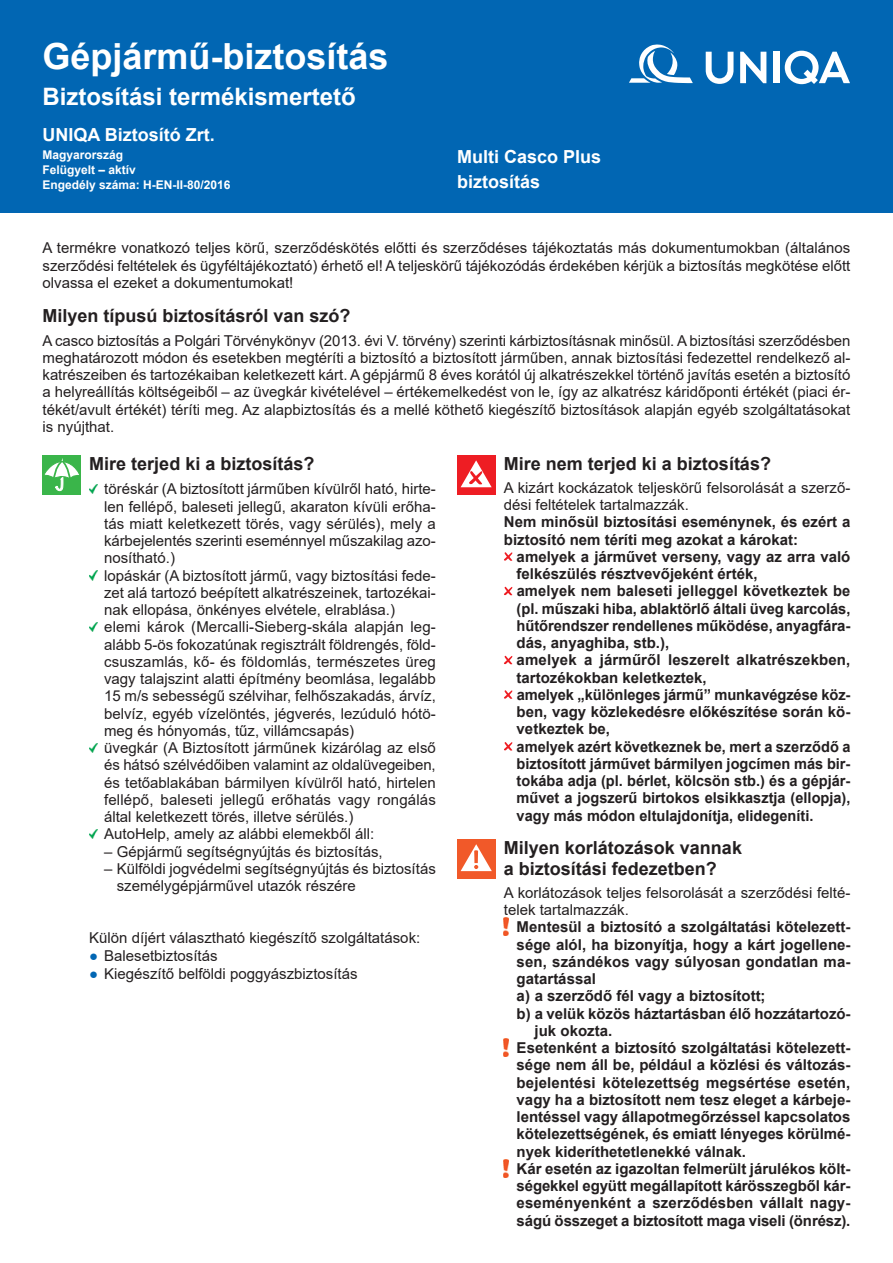
<style>
.page{position:relative;width:893px;height:1263px;background:#fff}
.page>*{position:absolute;margin:0;border:0;box-sizing:border-box;transform-origin:0 0}
.t1{font:700 36px "Arial";color:#fff}
.t2{font:700 24px "Arial";color:#fff}
.t3{font:700 18px/21px "Arial";color:#231f20}
.t4{font:700 18px "Arial";color:#fff}
.t5{font:15px/17.2px "Arial";color:#231f20;text-align:justify}
.t6{font:700 15px/17.2px "Arial";color:#231f20;text-align:justify}
.t7{font:700 12px "Arial";color:#fff}
.s1{color:#0166b3}
</style>
<div class="page">
<div style="left:0;top:0;width:893px;height:213px;background:#0166b3"></div>
<svg style="left:89px;top:484px;width:9px;height:10px"></svg>
<svg style="left:89px;top:622px;width:9px;height:10px"></svg>
<svg style="left:89px;top:829px;width:9px;height:10px"></svg>
<svg style="left:89px;top:571px;width:9px;height:9px"></svg>
<svg style="left:89px;top:743px;width:9px;height:9px"></svg>
<svg style="left:504px;top:742px;width:8px;height:8px"></svg>
<svg style="left:504px;top:690px;width:8px;height:9px"></svg>
<svg style="left:504px;top:656px;width:8px;height:8px"></svg>
<svg style="left:504px;top:587px;width:8px;height:8px"></svg>
<svg style="left:504px;top:552px;width:8px;height:9px"></svg>
<img style="left:504px;top:918px;width:5px;height:18px">
<img style="left:504px;top:1159px;width:5px;height:18px">
<img style="left:504px;top:1038px;width:5px;height:18px">
<div style="left:43px;top:455px;width:38px;height:39px;background:#3ab54a"></div>
<svg style="left:44px;top:458px;width:35px;height:33px"></svg>
<div style="left:457px;top:455px;width:38px;height:39px;background:#ee1d23"></div>
<svg style="left:461px;top:460px;width:31px;height:27px"></svg>
<div style="left:457px;top:839px;width:38px;height:39px;background:#f15929"></div>
<svg style="left:461px;top:844px;width:31px;height:27px"></svg>
<svg style="left:706px;top:52px;width:27px;height:32px"></svg>
<svg style="left:740px;top:52px;width:26px;height:31px"></svg>
<div style="left:773px;top:52px;width:6px;height:31px;background:#fff"></div>
<svg style="left:785px;top:51px;width:65px;height:33px"></svg>
<svg style="left:629px;top:45px;width:64px;height:38px"></svg>
<p class="t1" style="left:43px;top:36px;width:348px">Gépjármű-biztosítás</p>
<p class="t2" style="left:43px;top:83px;width:315px">Biztosítási termékismertető</p>
<p class="t4" style="left:43px;top:124px;width:174px">UNIQA Biztosító Zrt.</p>
<p class="t7" style="left:43px;top:148px;width:82px">Magyarország</p>
<p class="t7" style="left:43px;top:163px;width:95px">Felügyelt – aktív</p>
<p class="t7" style="left:43px;top:178px;width:190px">Engedély száma: H-EN-II-80/2016</p>
<p class="t4" style="left:457px;top:146px;width:146px">Multi Casco Plus</p>
<p class="t4" style="left:457px;top:172px;width:85px">biztosítás</p>
<p class="t5" style="left:43px;top:239px;width:809px">A termékre vonatkozó teljes körű, szerződéskötés előtti és szerződéses tájékoztatás más dokumentumokban (általános szerződési feltételek és ügyféltájékoztató) érhető el! A teljeskörű tájékozódás érdekében kérjük a biztosítás megkötése előtt olvassa el ezeket a dokumentumokat!</p>
<p class="t3" style="left:43px;top:306px;width:310px">Milyen típusú biztosításról van szó?</p>
<p class="t5" style="left:43px;top:332px;width:809px">A casco biztosítás a Polgári Törvénykönyv (2013. évi V. törvény) szerinti kárbiztosításnak minősül. A biztosítási szerződésben meghatározott módon és esetekben megtéríti a biztosító a biztosított járműben, annak biztosítási fedezettel rendelkező al&shy;katrészeiben és tartozékaiban keletkezett kárt. A gépjármű 8 éves korától új alkatrészekkel történő javítás esetén a biztosító a helyreállítás költségeiből – az üvegkár kivételével – értékemelkedést von le, így az alkatrész káridőponti értékét (piaci ér&shy;tékét/avult értékét) téríti meg. Az alapbiztosítás és a mellé köthető kiegészítő biztosítások alapján egyéb szolgáltatásokat is nyújthat.</p>
<p class="t3" style="left:89px;top:453px;width:227px">Mire terjed ki a biztosítás?</p>
<p class="t5" style="left:104px;top:480px;width:333px">töréskár (A biztosított járműben kívülről ható, hirte&shy;len fellépő, baleseti jellegű, akaraton kívüli erőha&shy;tás miatt keletkezett törés, vagy sérülés), mely a kárbejelentés szerinti eseménnyel műszakilag azo&shy;nosítható.)</p>
<p class="t5" style="left:104px;top:567px;width:333px">lopáskár (A biztosított jármű, vagy biztosítási fede&shy;zet alá tartozó beépített alkatrészeinek, tartozé kai - nak ellopása, önkényes elvétele, elrablása.)</p>
<p class="t5" style="left:104px;top:618px;width:333px">elemi károk (Mercalli-Sieberg-skála alapján leg&shy;alább 5-ös fokozatúnak regisztrált földrengés, föld&shy;csuszamlás, kő- és földomlás, természetes üreg vagy talajszint alatti építmény beomlása, legalább 15 m/s sebességű szélvihar, felhőszakadás, árvíz, belvíz, egyéb vízelöntés, jégverés, lezúduló hótö&shy;meg és hónyomás, tűz, villámcsapás)</p>
<p class="t5" style="left:104px;top:739px;width:333px">üvegkár (A Biztosított járműnek kizárólag az első és hátsó szélvédőiben valamint az oldalüvegeiben, és tetőablakában bármilyen kívülről ható, hirtelen fellépő, baleseti jellegű erőhatás vagy rongálás által keletkezett törés, illetve sérülés.)</p>
<p class="t5" style="left:104px;top:825px;width:272px">AutoHelp, amely az alábbi elemekből áll:</p>
<p class="t5" style="left:104px;top:843px;width:280px">– Gépjármű segítségnyújtás és biztosítás,</p>
<p class="t5" style="left:117px;top:860px;width:321px;text-indent:-12px">– Külföldi jogvédelmi segítségnyújtás és biztosítás személygépjárművel utazók részére</p>
<p class="t5" style="left:89px;top:929px;width:333px">Külön díjért választható kiegészítő szolgáltatások:</p>
<p class="t5" style="left:89px;top:947px;width:130px"><span class="s1">●</span> Balesetbiztosítás</p>
<p class="t5" style="left:89px;top:965px;width:270px"><span class="s1">●</span> Kiegészítő belföldi poggyászbiztosítás</p>
<p class="t3" style="left:504px;top:453px;width:269px">Mire nem terjed ki a biztosítás?</p>
<p class="t5" style="left:504px;top:479px;width:348px">A kizárt kockázatok teljeskörű felsorolását a szerző&shy;dési feltételek tartalmazzák.</p>
<p class="t6" style="left:504px;top:513px;width:348px">Nem minősül biztosítási eseménynek, és ezért a bizto sító nem téríti meg azokat a károkat:</p>
<p class="t6" style="left:517px;top:548px;width:335px">amelyek a járművet verseny, vagy az arra való fel készülés résztvevőjeként érték,</p>
<p class="t6" style="left:517px;top:582px;width:335px">amelyek nem baleseti jelleggel következtek be (pl. műszaki hiba, ablaktörlő általi üveg karcolás, hűtőrendszer rendellenes működése, anyagfára&shy;dás, anyaghiba, stb.),</p>
<p class="t6" style="left:517px;top:651px;width:335px">amelyek a járműről leszerelt alkatrészekben, tarto zékok ban keletkeztek,</p>
<p class="t6" style="left:517px;top:686px;width:335px">amelyek „különleges jármű” munkavégzése köz&shy;ben, vagy közlekedésre előkészítése során kö&shy;vetkeztek be,</p>
<p class="t6" style="left:517px;top:738px;width:335px">amelyek azért következnek be, mert a szerződő a biztosított járművet bármilyen jogcímen más bir&shy;tokába adja (pl. bérlet, kölcsön stb.) és a gépjár&shy;művet a jogszerű birtokos elsikkasztja (ellopja), vagy más módon eltulajdonítja, elidegeníti.</p>
<p class="t3" style="left:504px;top:837px;width:240px">Milyen korlátozások vannak a biztosítási fedezetben?</p>
<p class="t5" style="left:504px;top:884px;width:348px">A korlátozások teljes felsorolását a szerződési felté&shy;telek tartalmazzák.</p>
<p class="t6" style="left:517px;top:918px;width:335px">Mentesül a biztosító a szolgáltatási kötelezett&shy;sége alól, ha bizonyítja, hogy a kárt jogellene&shy;sen, szándékos vagy súlyosan gondatlan ma - gatartással</p>
<p class="t6" style="left:517px;top:987px;width:250px">a) a szerződő fél vagy a biztosított;</p>
<p class="t6" style="left:535px;top:1005px;width:317px;text-indent:-18px">b) a velük közös háztartásban élő hozzátartozó&shy;juk okozta.</p>
<p class="t6" style="left:517px;top:1039px;width:335px">Esetenként a biztosító szolgáltatási kötelezett&shy;sége nem áll be, például a közlési és változás&shy;bejelentési kötelezettség megsértése esetén, vagy ha a biztosított nem tesz eleget a kárbeje&shy;lentéssel vagy állapotmegőrzéssel kapcsolatos kötelezettségének, és emiatt lényeges körülmé&shy;nyek kideríthetetlenekké válnak.</p>
<p class="t6" style="left:517px;top:1160px;width:335px">Kár esetén az igazoltan felmerült járulékos költ&shy;ségekkel együtt megállapított kárösszegből kár - eseményenként a szerződésben vállalt nagy - ságú összeget a biztosított maga viseli (önrész).</p>
</div>
